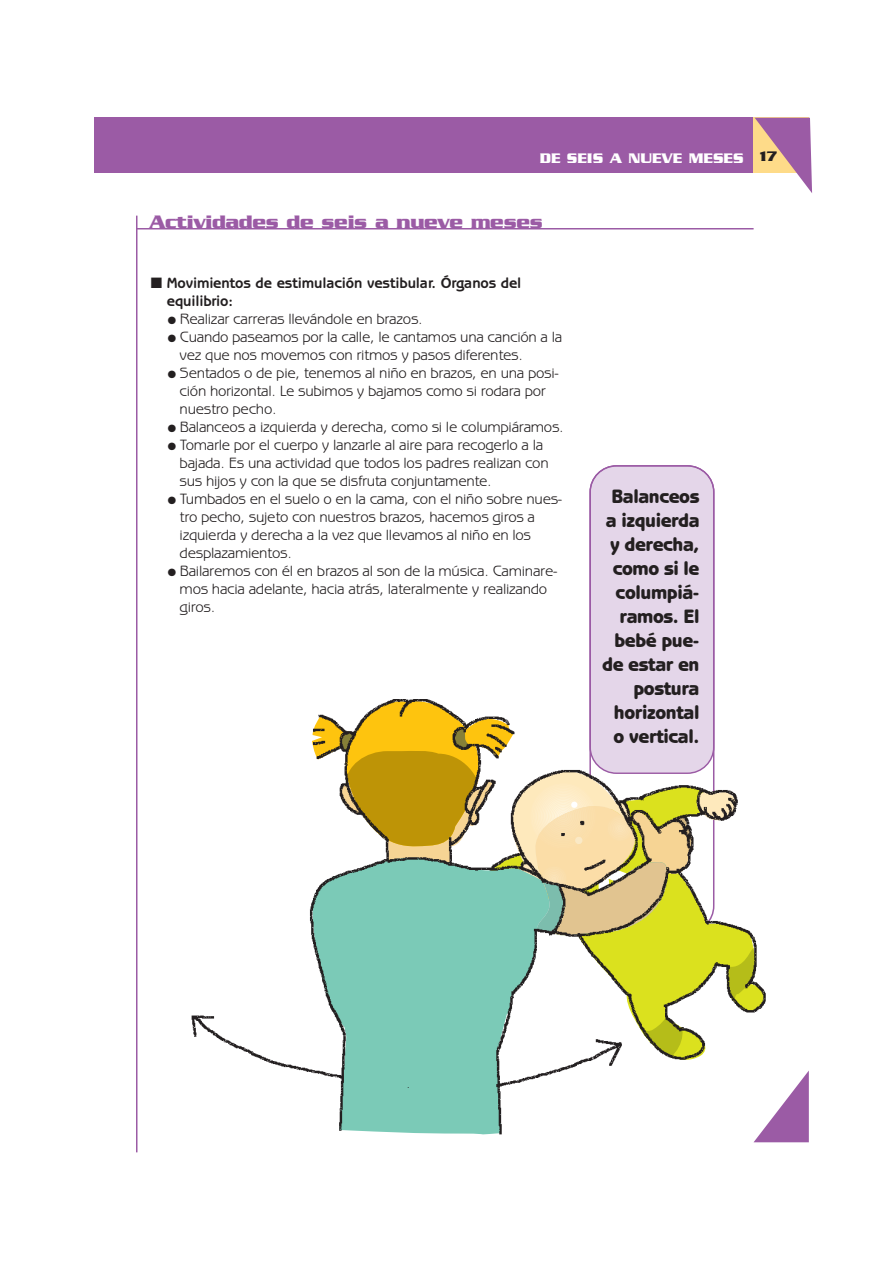
<style>
.page{position:relative;width:893px;height:1263px;background:#fff}
.page>*{position:absolute;margin:0;border:0;box-sizing:border-box;transform-origin:0 0}
.t1{font:800 19.5px/24px "Benguiat Gothic";letter-spacing:-.02em;color:#231f20;text-align:right}
.t2{font:700 19.5px "Serpentine";letter-spacing:-.015em;color:#9b5ba5}
.t3{font:15px/18px "Benguiat Gothic";letter-spacing:-.02em;color:#231f20}
.t4{font:700 15px/18px "Benguiat Gothic";letter-spacing:-.01em;color:#231f20}
.t5{font:700 15px "Serpentine";color:#fff}
.s1{color:#231f20}
</style>
<div class="page">
<div style="left:94px;top:118px;width:714px;height:55px;background:#9b5ba5"></div>
<svg style="left:754px;top:118px;width:58px;height:75px"></svg>
<hr style="left:137px;top:228px;width:616px;height:2px;background:#9b5ba5">
<hr style="left:136px;top:216px;width:1px;height:936px;background:#9b5ba5">
<div style="left:591px;top:467px;width:122px;height:305px;background:#e4d6e9;border-radius:26px"></div>
<div style="left:589px;top:465px;width:125px;height:309px;border:2px solid #9b5ba5;border-radius:26px"></div>
<svg style="left:392px;top:695px;width:416px;height:447px"></svg>
<img style="left:192px;top:700px;width:577px;height:434px">
<p class="t5" style="left:539px;top:153px;width:239px">DE SEIS A NUEVE MESES <span class="s1">17</span></p>
<h1 class="t2" style="left:149px;top:216px;width:395px">Actividades de seis a nueve meses</h1>
<p class="t4" style="left:167px;top:275px;width:356px;text-indent:-16px">■ Movimientos de estimulación vestibular. Órganos del equilibrio:</p>
<p class="t3" style="left:168px;top:311px;width:256px">● Realizar carreras llevándole en brazos.</p>
<p class="t3" style="left:180px;top:329px;width:384px;text-indent:-12px">● Cuando paseamos por la calle, le cantamos una canción a la vez que nos movemos con ritmos y pasos diferentes.</p>
<p class="t3" style="left:180px;top:365px;width:381px;text-indent:-12px">● Sentados o de pie, tenemos al niño en brazos, en una posi&shy;ción horizontal. Le subimos y bajamos como si rodara por nuestro pecho.</p>
<p class="t3" style="left:168px;top:419px;width:397px">● Balanceos a izquierda y derecha, como si le columpiáramos.</p>
<p class="t3" style="left:180px;top:437px;width:370px;text-indent:-12px">● Tomarle por el cuerpo y lanzarle al aire para recogerlo a la bajada. Es una actividad que todos los padres realizan con sus hijos y con la que se disfruta conjuntamente.</p>
<p class="t3" style="left:180px;top:491px;width:384px;text-indent:-12px">● Tumbados en el suelo o en la cama, con el niño sobre nues&shy;tro pecho, sujeto con nuestros brazos, hacemos giros a izquierda y derecha a la vez que llevamos al niño en los desplazamientos.</p>
<p class="t3" style="left:180px;top:563px;width:379px;text-indent:-12px">● Bailaremos con él en brazos al son de la música. Caminare&shy;mos hacia adelante, hacia atrás, lateralmente y realizando giros.</p>
<h1 class="t1" style="left:602px;top:486px;width:99px">Balanceos a izquierda y derecha, como si le columpiá&shy;ramos. El bebé pue&shy;de estar en postura horizontal o vertical.</h1>
</div>
